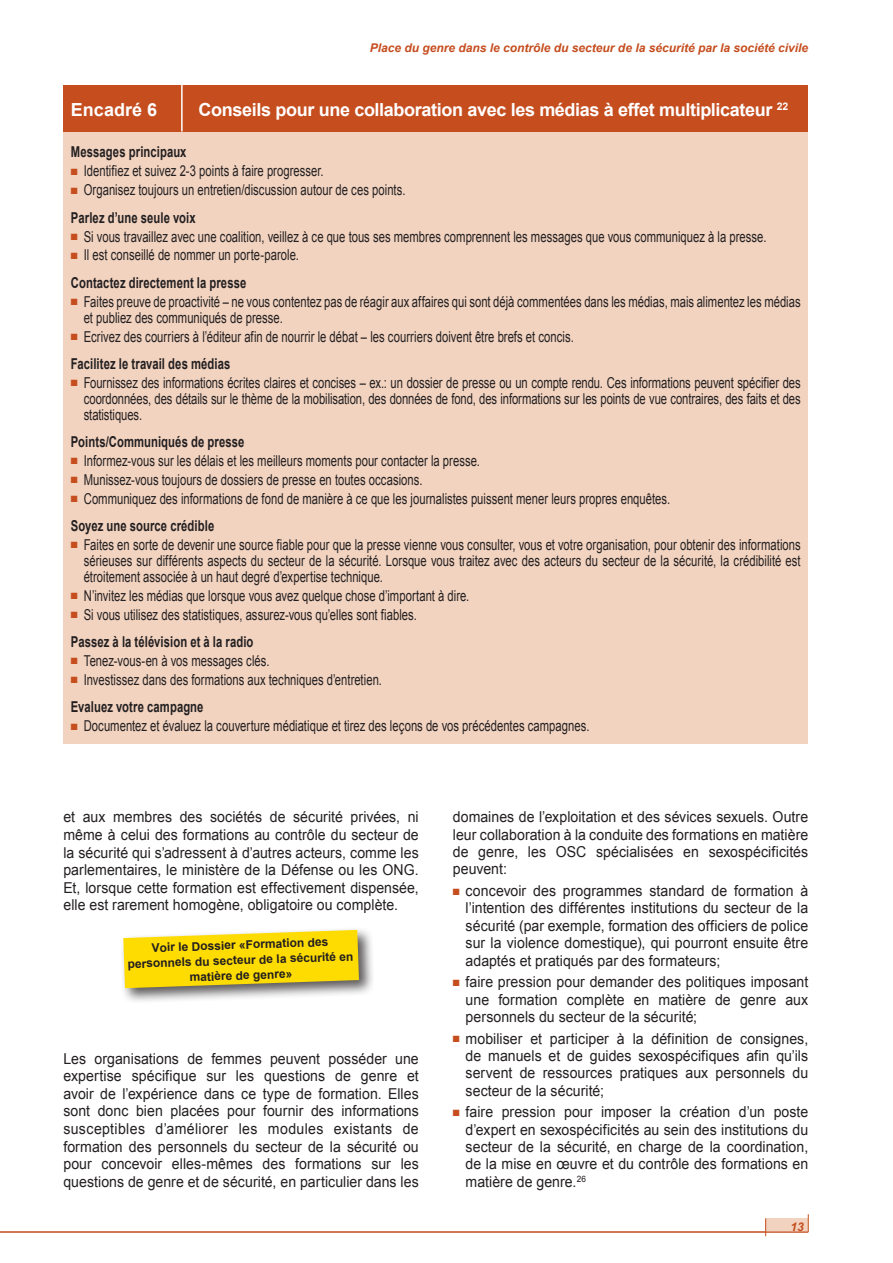
<style>
.page{position:relative;width:893px;height:1263px;background:#fff}
.page>*{position:absolute;margin:0;border:0;box-sizing:border-box;transform-origin:0 0}
.t1{font:700 18px "Arial";letter-spacing:-.02em;color:#fff}
.t2{font:700 18px "Arial";color:#fff}
.t3{font:15px/27.3px "Arial";color:#231f20;scale:.75 1}
.t4{font:15px/17.4px "Arial";color:#231f20;text-align:justify;scale:.94 1}
.t5{font:700 15px "Arial";letter-spacing:.01em;color:#231f20;scale:.75 1}
.t6{font:700 12px/15.3px "Arial";color:#231f20;text-align:center}
.t7{font:italic 700 12px "Arial";color:#c54d1e}
.s1{color:#c54d1e}
.s2{font-weight:700}
</style>
<div class="page">
<div style="left:765px;top:1218px;width:42px;height:13px;background:#f2d3c0"></div>
<hr style="left:0;top:1231px;width:807px;height:1px;background:#c54d1e">
<svg style="left:765px;top:1218px;width:1px;height:17px"></svg>
<svg style="left:807px;top:1214px;width:1px;height:17px"></svg>
<div style="left:119px;top:925px;width:255px;height:78px;background:#231f20;opacity:.75"></div>
<svg style="left:123px;top:929px;width:236px;height:58px;background:#f7d91d"></svg>
<div style="left:63px;top:109px;width:744px;height:634px;background:#f2d3c0"></div>
<div style="left:63px;top:85px;width:744px;height:46px;background:#c54d1e"></div>
<hr style="left:181px;top:85px;width:1px;height:46px;background:#fff">
<p class="t7" style="left:369px;top:40px;width:440px">Place du genre dans le contrôle du secteur de la sécurité par la société civile</p>
<p class="t2" style="left:71px;top:98px;width:88px">Encadré 6</p>
<p class="t1" style="left:198px;top:98px;width:591px">Conseils pour une collaboration avec les médias à effet multiplicateur <sup>22</sup></p>
<p class="t5" style="left:71px;top:142px;width:156px">Messages principaux</p>
<p class="t3" style="left:71px;top:157px;width:338px"><span class="s1">■</span> Identifiez et suivez 2-3 points à faire progresser.</p>
<p class="t3" style="left:71px;top:176px;width:447px"><span class="s1">■</span> Organisez toujours un entretien/discussion autour de ces points.<br><span class="s2">Parlez d’une seule voix</span></p>
<p class="t3" style="left:71px;top:223px;width:928px"><span class="s1">■</span> Si vous travaillez avec une coalition, veillez à ce que tous ses membres comprennent les messages que vous communiquez à la presse.</p>
<p class="t3" style="left:71px;top:241px;width:305px"><span class="s1">■</span> Il est conseillé de nommer un porte-parole.<br><span class="s2">Contactez directement la presse</span></p>
<p class="t3" style="left:84px;top:293px;width:957px;line-height:15.9px;text-indent:-13px"><span class="s1">■</span> Faites preuve de proactivité – ne vous contentez pas de réagir aux affaires qui sont déjà commentées dans les médias, mais alimentez les médias et publiez des communiqués de presse.</p>
<p class="t3" style="left:71px;top:323px;width:671px"><span class="s1">■</span> Ecrivez des courriers à l’éditeur afin de nourrir le débat – les courriers doivent être brefs et concis.<br><span class="s2">Facilitez le travail des médias</span></p>
<p class="t3" style="left:84px;top:374px;width:957px;line-height:15.9px;text-align:justify;text-indent:-13px"><span class="s1">■</span> Fournissez des informations écrites claires et concises – ex.: un dossier de presse ou un compte rendu. Ces informations peuvent spécifier des coordonnées, des détails sur le thème de la mobilisation, des données de fond, des informations sur les points de vue contraires, des faits et des statistiques.</p>
<p class="t5" style="left:71px;top:432px;width:232px">Points/Communiqués de presse</p>
<p class="t3" style="left:71px;top:447px;width:546px"><span class="s1">■</span> Informez-vous sur les délais et les meilleurs moments pour contacter la presse.</p>
<p class="t3" style="left:71px;top:466px;width:470px"><span class="s1">■</span> Munissez-vous toujours de dossiers de presse en toutes occasions.</p>
<p class="t3" style="left:71px;top:485px;width:800px"><span class="s1">■</span> Communiquez des informations de fond de manière à ce que les journalistes puissent mener leurs propres enquêtes.<br><span class="s2">Soyez une source crédible</span></p>
<p class="t3" style="left:84px;top:537px;width:957px;line-height:15.9px;text-align:justify;text-indent:-13px"><span class="s1">■</span> Faites en sorte de devenir une source fiable pour que la presse vienne vous consulter, vous et votre organisation, pour obtenir des informations sérieuses sur différents aspects du secteur de la sécurité. Lorsque vous traitez avec des acteurs du secteur de la sécurité, la crédibilité est étroitement associée à un haut degré d’expertise technique.</p>
<p class="t3" style="left:71px;top:582px;width:532px"><span class="s1">■</span> N’invitez les médias que lorsque vous avez quelque chose d’important à dire.</p>
<p class="t3" style="left:71px;top:600px;width:462px"><span class="s1">■</span> Si vous utilisez des statistiques, assurez-vous qu’elles sont fiables.<br><span class="s2">Passez à la télévision et à la radio</span></p>
<p class="t3" style="left:71px;top:647px;width:266px"><span class="s1">■</span> Tenez-vous-en à vos messages clés.</p>
<p class="t3" style="left:71px;top:666px;width:416px"><span class="s1">■</span> Investissez dans des formations aux techniques d’entretien.<br><span class="s2">Evaluez votre campagne</span></p>
<p class="t3" style="left:71px;top:712px;width:692px"><span class="s1">■</span> Documentez et évaluez la couverture médiatique et tirez des leçons de vos précédentes campagnes.</p>
<p class="t4" style="left:63px;top:808px;width:379px">et aux membres des sociétés de sécurité privées, ni même à celui des formations au contrôle du secteur de la sécurité qui s’adressent à d’autres acteurs, comme les parlementaires, le ministère de la Défense ou les ONG.<br>Et, lorsque cette formation est effectivement dispensée, elle est rarement homogène, obligatoire ou complète.</p>
<p class="t6" style="left:127px;top:941px;width:227px;rotate:-2deg">Voir le Dossier «Formation des personnels du secteur de la sécurité en matière de genre»</p>
<p class="t4" style="left:63px;top:1049px;width:379px">Les organisations de femmes peuvent posséder une expertise spécifique sur les questions de genre et avoir de l’expérience dans ce type de formation. Elles sont donc bien placées pour fournir des informations susceptibles d’améliorer les modules existants de formation des personnels du secteur de la sécurité ou pour concevoir elles-mêmes des formations sur les questions de genre et de sécurité, en particulier dans les</p>
<p class="t4" style="left:452px;top:808px;width:379px">domaines de l’exploitation et des sévices sexuels. Outre leur collaboration à la conduite des formations en matière de genre, les OSC spécialisées en sexospécificités peuvent:</p>
<p class="t4" style="left:465px;top:882px;width:366px;text-indent:-13px"><span class="s1">■</span> concevoir des programmes standard de formation à l’intention des différentes institutions du secteur de la sécurité (par exemple, formation des officiers de police sur la violence domestique), qui pourront ensuite être adaptés et pratiqués par des formateurs;</p>
<p class="t4" style="left:465px;top:973px;width:366px;text-indent:-13px"><span class="s1">■</span> faire pression pour demander des politiques imposant une formation complète en matière de genre aux personnels du secteur de la sécurité;</p>
<p class="t4" style="left:465px;top:1029px;width:366px;text-indent:-13px"><span class="s1">■</span> mobiliser et participer à la définition de consignes, de manuels et de guides sexospécifiques afin qu’ils servent de ressources pratiques aux personnels du secteur de la sécurité;</p>
<p class="t4" style="left:465px;top:1103px;width:366px;text-indent:-13px"><span class="s1">■</span> faire pression pour imposer la création d’un poste d’expert en sexospécificités au sein des institutions du secteur de la sécurité, en charge de la coordination, de la mise en œuvre et du contrôle des formations en matière de genre.<sup>26</sup></p>
<p class="t7" style="left:790px;top:1218px;width:15px">13</p>
</div>
